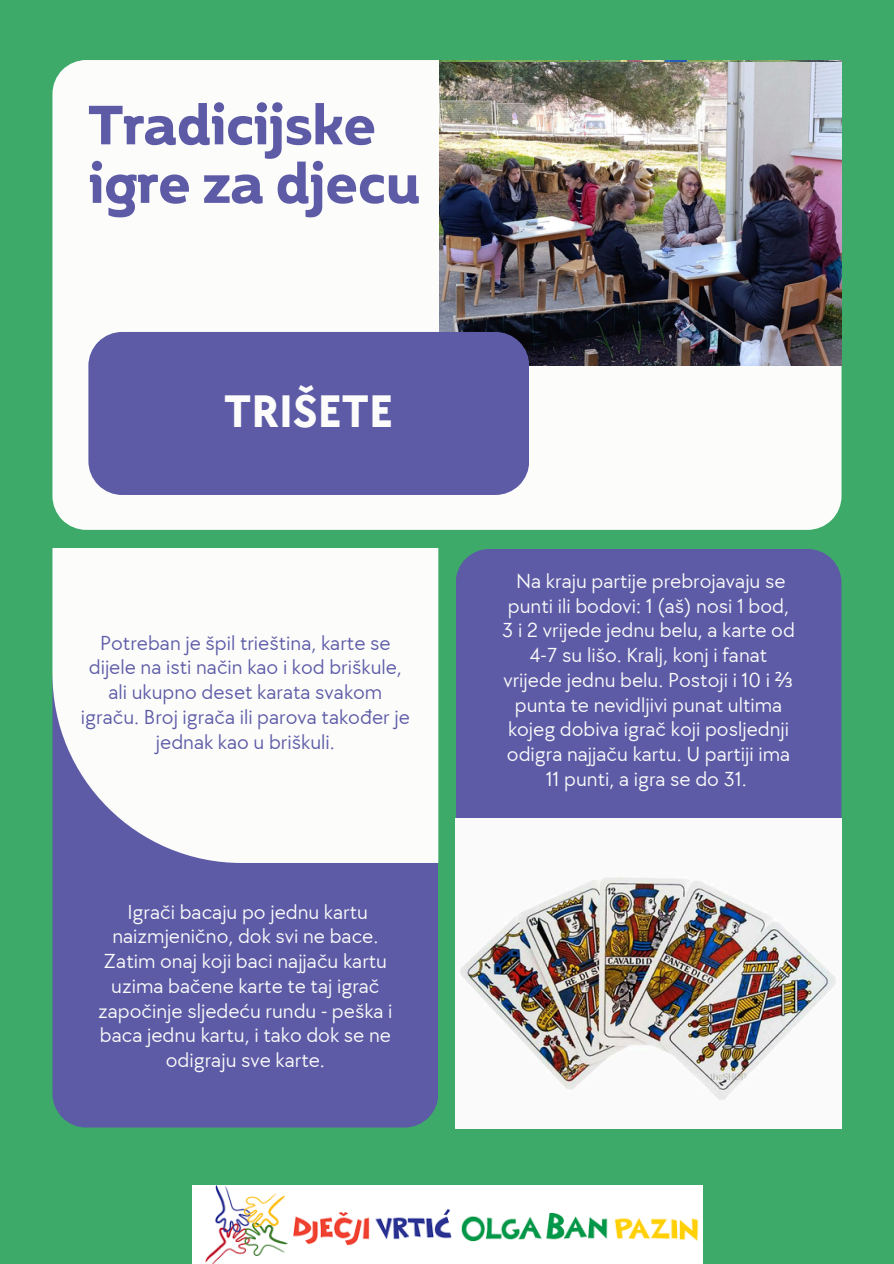
<style>
.page{position:relative;width:894px;height:1264px;background:#fff}
.page>*{position:absolute;margin:0;border:0;box-sizing:border-box;transform-origin:0 0}
.t1{font:700 66px/58.5px "Boriboon";letter-spacing:-.015em;color:#5d5ba6}
.t2{font:700 47.1px "TT Chocolates";color:#fcfcfb}
.t3{font:21px/24.8px "TT Chocolates";color:#fcfcfb;text-align:center}
.t4{font:21px/24.8px "TT Chocolates";color:#5d5ba6;text-align:center}
.s1{font-family:"Noto Sans"}
</style>
<div class="page">
<div style="left:0;top:0;width:893px;height:1263px;background:#3daa69"></div>
<div style="left:52px;top:60px;width:789px;height:470px;background:#fcfcfb"></div>
<img style="left:439px;top:63px;width:402px;height:303px">
<div style="left:88px;top:332px;width:441px;height:163px;background:#5d5ba6"></div>
<div style="left:456px;top:549px;width:385px;height:269px;background:#5d5ba6"></div>
<div style="left:52px;top:863px;width:386px;height:264px;background:#5d5ba6"></div>
<div style="left:52px;top:549px;width:386px;height:314px;background:#fcfcfb"></div>
<img style="left:192px;top:1185px;width:510px;height:78px">
<img style="left:455px;top:818px;width:386px;height:310px">
<p class="t1" style="left:88px;top:92px;width:333px">Tradicijske igre za djecu</p>
<p class="t2" style="left:224px;top:384px;width:170px">TRIŠETE</p>
<h2 class="t4" style="left:81px;top:631px;width:330px">Potreban je špil trieština, karte se dijele na isti način kao i kod briškule, ali ukupno deset karata svakom igraču. Broj igrača ili parova također je jednak kao u briškuli.</h2>
<p class="t3" style="left:98px;top:899px;width:296px">Igrači bacaju po jednu kartu naizmjenično, dok svi ne bace.<br>Zatim onaj koji baci najjaču kartu uzima bačene karte te taj igrač započinje sljedeću rundu - peška i baca jednu kartu, i tako dok se ne odigraju sve karte.</p>
<p class="t3" style="left:502px;top:569px;width:294px">Na kraju partije prebrojavaju se punti ili bodovi: 1 (aš) nosi 1 bod,<br>3 i 2 vrijede jednu belu, a karte od<br>4-7 su lišo. Kralj, konj i fanat vrijede jednu belu. Postoji i 10 i <span class="s1">⅔ </span>punta te nevidljivi punat ultima kojeg dobiva igrač koji posljednji odigra najjaču kartu. U partiji ima<br>11 punti, a igra se do 31.</p>
</div>
